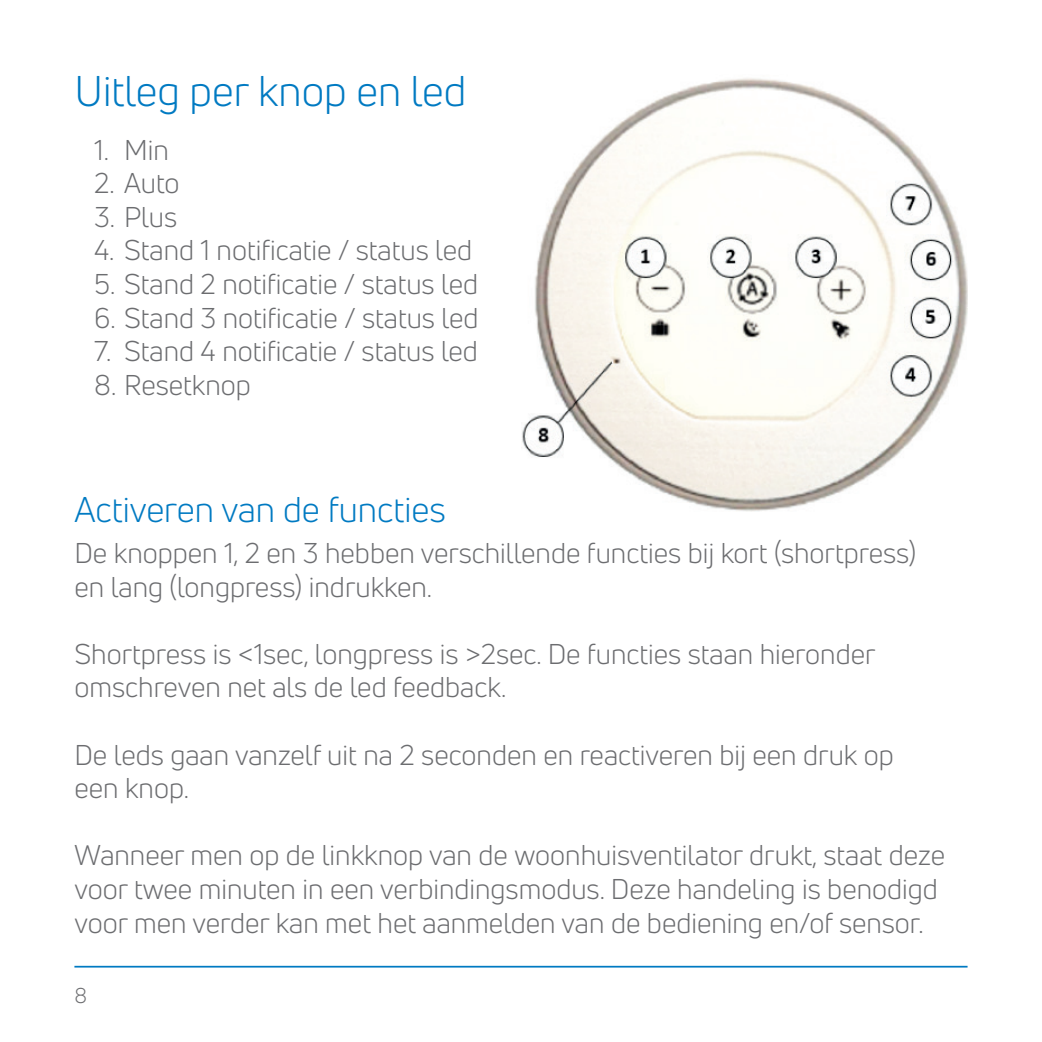
<style>
.page{position:relative;width:1042px;height:1042px;background:#fff}
.page>*{position:absolute;margin:0;border:0;box-sizing:border-box;transform-origin:0 0}
.t1{font:42px "Uni Neue";color:#007ac2}
.t2{font:35px "Uni Neue";color:#007ac2}
.t3{font:28px/33.6px "Uni Neue";color:#6c6d70}
.t4{font:21px "Uni Neue";color:#6c6d70}
</style>
<div class="page">
<hr style="left:74px;top:966px;width:893px;height:1px;background:#007ac2">
<img style="left:522px;top:78px;width:445px;height:434px">
<h1 class="t1" style="left:74px;top:66px;width:393px">Uitleg per knop en led</h1>
<p class="t3" style="left:94px;top:133px;width:76px">1. Min</p>
<p class="t3" style="left:94px;top:166px;width:87px">2. Auto</p>
<p class="t3" style="left:94px;top:200px;width:84px">3. Plus</p>
<p class="t3" style="left:94px;top:233px;width:379px">4. Stand 1 notificatie / status led</p>
<p class="t3" style="left:94px;top:267px;width:385px">5. Stand 2 notificatie / status led</p>
<p class="t3" style="left:94px;top:301px;width:386px">6. Stand 3 notificatie / status led</p>
<p class="t3" style="left:94px;top:334px;width:385px">7. Stand 4 notificatie / status led</p>
<p class="t3" style="left:94px;top:368px;width:158px">8. Resetknop</p>
<p class="t2" style="left:74px;top:489px;width:373px">Activeren van de functies</p>
<p class="t3" style="left:74px;top:536px;width:843px">De knoppen 1, 2 en 3 hebben verschillende functies bij kort (shortpress) en lang (longpress) indrukken.</p>
<p class="t3" style="left:74px;top:637px;width:802px">Shortpress is &lt;1sec, longpress is &gt;2sec. De functies staan hieronder omschreven net als de led feedback.</p>
<p class="t3" style="left:74px;top:737px;width:821px">De leds gaan vanzelf uit na 2 seconden en reactiveren bij een druk op een knop.</p>
<p class="t3" style="left:74px;top:838px;width:872px">Wanneer men op de linkknop van de woonhuisventilator drukt, staat deze voor twee minuten in een verbindingsmodus. Deze handeling is benodigd voor men verder kan met het aanmelden van de bediening en/of sensor.</p>
<p class="t4" style="left:74px;top:983px;width:14px">8</p>
</div>
